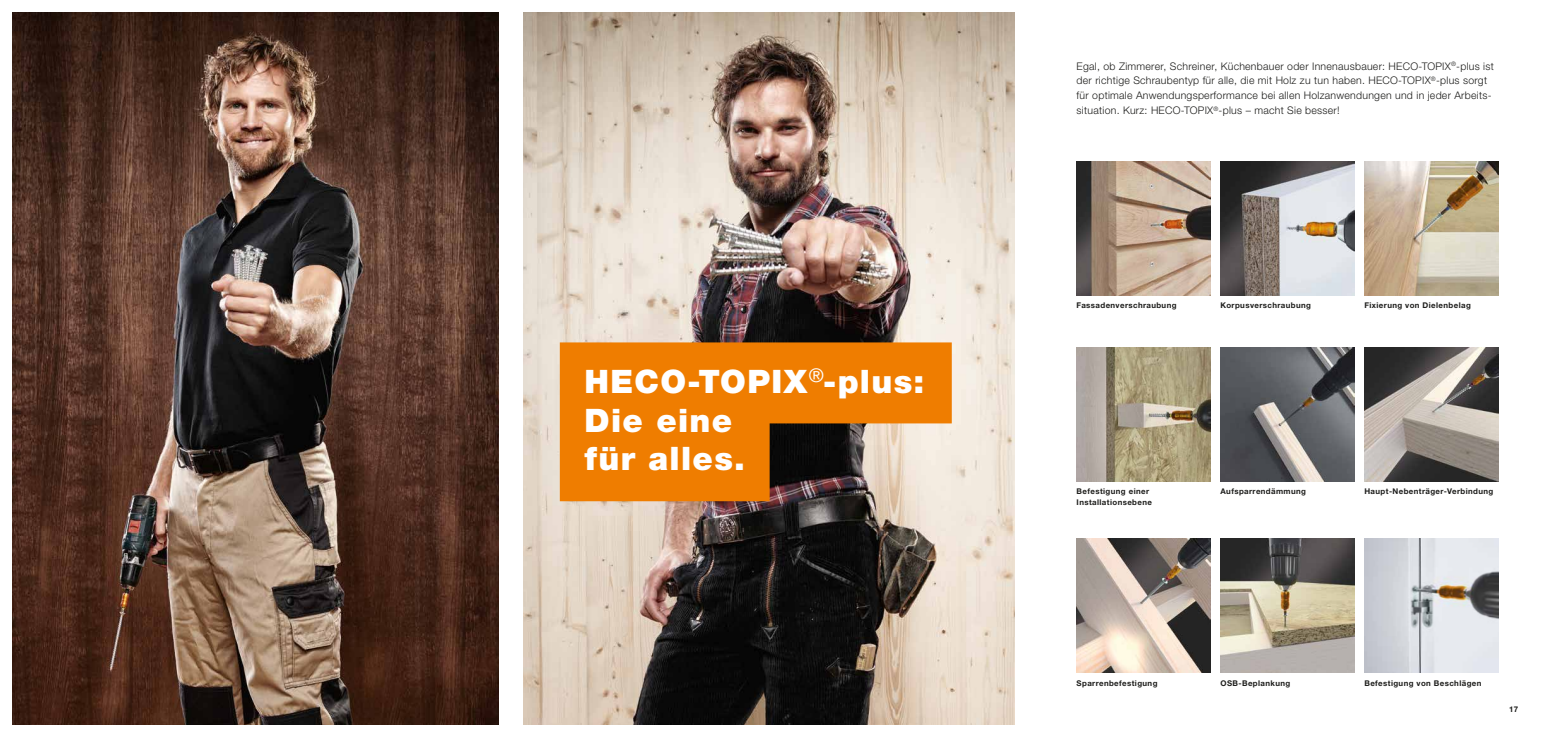
<style>
.page{position:relative;width:1548px;height:737px;background:#fff}
.page>*{position:absolute;margin:0;border:0;box-sizing:border-box;transform-origin:0 0}
.t1{font:900 32.38px/38.5px "Helvetica Neue LTW1 G";letter-spacing:.04em;color:#fff}
.t2{font:300 10.5px/14.9px "Helvetica Neue LTW1 G";letter-spacing:.025em;color:#1d1d1b}
.t3{font:700 7.88px/10.5px "Helvetica Neue LTW1 G";letter-spacing:.05em;color:#1d1d1b}
</style>
<div class="page">
<img style="left:523px;top:12px;width:491px;height:712px">
<img style="left:1076px;top:161px;width:134px;height:134px">
<img style="left:1076px;top:347px;width:134px;height:134px">
<img style="left:1076px;top:538px;width:134px;height:134px">
<img style="left:1220px;top:161px;width:134px;height:134px">
<img style="left:1220px;top:347px;width:134px;height:134px">
<img style="left:1220px;top:538px;width:134px;height:134px">
<img style="left:1364px;top:161px;width:134px;height:134px">
<img style="left:1364px;top:347px;width:134px;height:134px">
<img style="left:1364px;top:538px;width:134px;height:134px">
<img style="left:12px;top:12px;width:487px;height:712px">
<svg style="left:560px;top:342px;width:392px;height:159px;background:#d67c1b"></svg>
<h1 class="t1" style="left:585px;top:362px;width:341px">HECO-TOPIX<sup>®</sup>-plus:<br>Die eine<br>für alles.</h1>
<p class="t2" style="left:1076px;top:58px;width:419px">Egal, ob Zimmerer, Schreiner, Küchenbauer oder Innenausbauer: HECO-TOPIX<sup>®</sup>-plus ist der richtige Schraubentyp für alle, die mit Holz zu tun haben. HECO-TOPIX<sup>®</sup>-plus sorgt für optimale Anwendungsperformance bei allen Holzanwendungen und in jeder Arbeits&shy;situation. Kurz: HECO-TOPIX<sup>®</sup>-plus – macht Sie besser!</p>
<p class="t3" style="left:1076px;top:300px;width:101px">Fassadenverschraubung</p>
<p class="t3" style="left:1220px;top:300px;width:92px">Korpusverschraubung</p>
<p class="t3" style="left:1364px;top:300px;width:108px">Fixierung von Dielenbelag</p>
<p class="t3" style="left:1076px;top:486px;width:77px">Befestigung einer<br>Installationsebene</p>
<p class="t3" style="left:1220px;top:486px;width:87px">Aufsparrendämmung</p>
<p class="t3" style="left:1364px;top:486px;width:131px">Haupt-Nebenträger-Verbindung</p>
<p class="t3" style="left:1076px;top:677px;width:82px">Sparrenbefestigung</p>
<p class="t3" style="left:1220px;top:677px;width:71px">OSB-Beplankung</p>
<p class="t3" style="left:1364px;top:677px;width:119px">Befestigung von Beschlägen</p>
<p class="t3" style="left:1509px;top:704px;width:10px">17</p>
</div>
